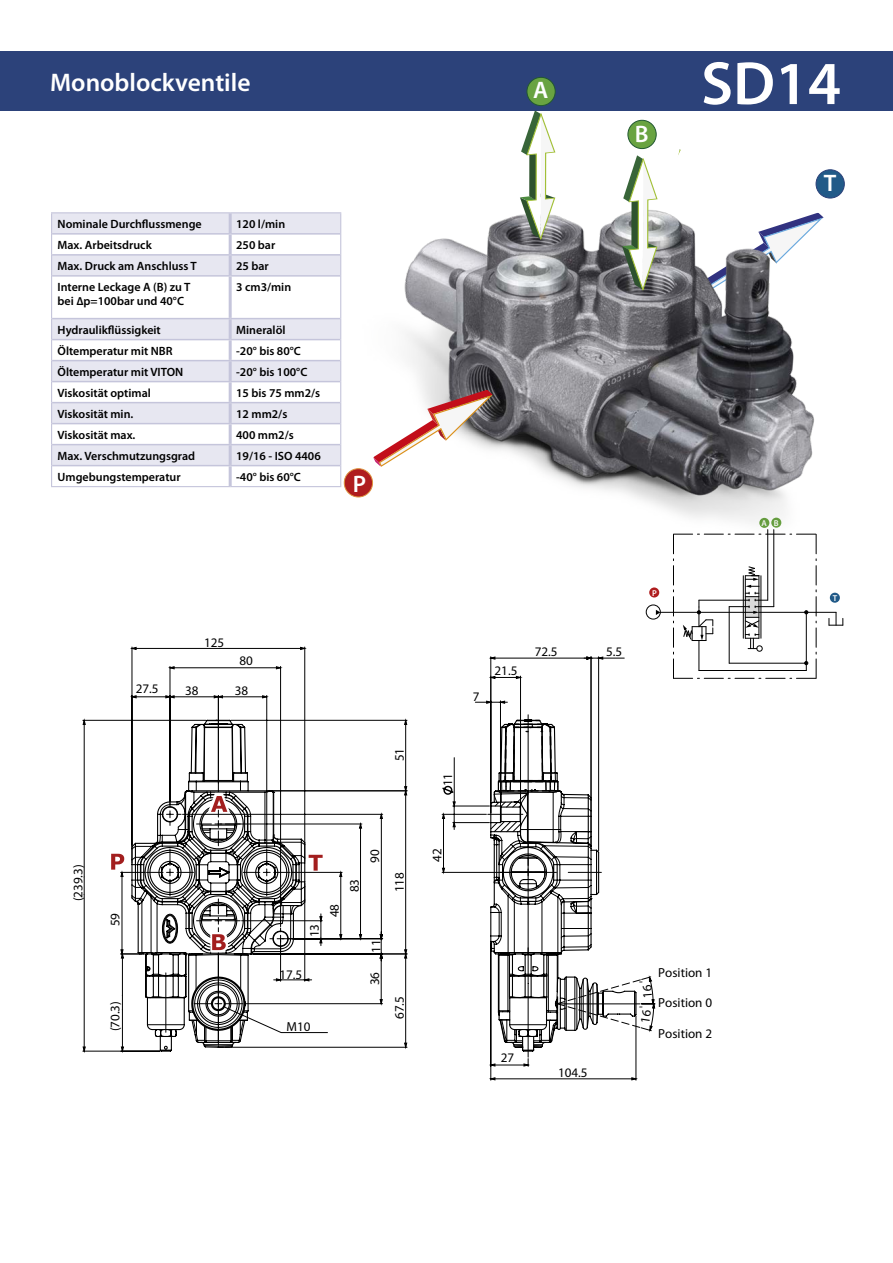
<style>
.page{position:relative;width:893px;height:1263px;background:#fff}
.page>*{position:absolute;margin:0;border:0;box-sizing:border-box;transform-origin:0 0}
.t1{font:600 61.5px "Myriad Pro";color:#fff}
.t2{font:600 25.5px "Myriad Pro";color:#fff}
.t3{font:600 24px "Myriad Pro";color:#fff}
.t4{font:13.05px "Myriad Pro";color:#000}
.t5{font:600 12px/14.4px "Myriad Pro";color:#000}
.t6{font:600 8.55px "Myriad Pro";color:#fff}
</style>
<div class="page">
<div style="left:0;top:51px;width:893px;height:60px;background:#2c427a"></div>
<svg style="left:52px;top:213px;width:288px;height:252px;fill:#e9e9f1"></svg>
<hr style="left:51px;top:212px;width:179px;height:1px;background:#c5c5db">
<hr style="left:230px;top:212px;width:111px;height:1px;background:#c5c5db">
<svg style="left:51px;top:213px;width:1px;height:63px"></svg>
<svg style="left:340px;top:213px;width:1px;height:63px"></svg>
<hr style="left:51px;top:276px;width:1px;height:43px;background:#c5c5db">
<hr style="left:340px;top:276px;width:1px;height:43px;background:#c5c5db">
<svg style="left:51px;top:319px;width:1px;height:167px"></svg>
<svg style="left:340px;top:319px;width:1px;height:167px"></svg>
<hr style="left:51px;top:486px;width:179px;height:1px;background:#c5c5db">
<hr style="left:230px;top:486px;width:111px;height:1px;background:#c5c5db">
<hr style="left:229px;top:213px;width:3px;height:20px;background:#c5c5db">
<hr style="left:229px;top:235px;width:3px;height:19px;background:#c5c5db">
<hr style="left:229px;top:256px;width:3px;height:19px;background:#c5c5db">
<hr style="left:229px;top:277px;width:3px;height:41px;background:#c5c5db">
<hr style="left:229px;top:319px;width:3px;height:20px;background:#c5c5db">
<hr style="left:229px;top:340px;width:3px;height:20px;background:#c5c5db">
<hr style="left:229px;top:361px;width:3px;height:20px;background:#c5c5db">
<hr style="left:229px;top:382px;width:3px;height:20px;background:#c5c5db">
<hr style="left:229px;top:403px;width:3px;height:20px;background:#c5c5db">
<hr style="left:229px;top:424px;width:3px;height:20px;background:#c5c5db">
<hr style="left:229px;top:445px;width:3px;height:20px;background:#c5c5db">
<hr style="left:229px;top:466px;width:3px;height:20px;background:#c5c5db">
<hr style="left:52px;top:233px;width:178px;height:2px;background:#c5c5db">
<hr style="left:230px;top:233px;width:110px;height:2px;background:#c5c5db">
<hr style="left:52px;top:254px;width:178px;height:2px;background:#c5c5db">
<hr style="left:230px;top:254px;width:110px;height:2px;background:#c5c5db">
<hr style="left:52px;top:275px;width:178px;height:2px;background:#c5c5db">
<hr style="left:230px;top:275px;width:110px;height:2px;background:#c5c5db">
<hr style="left:52px;top:318px;width:178px;height:1px;background:#c5c5db">
<hr style="left:230px;top:318px;width:110px;height:1px;background:#c5c5db">
<hr style="left:52px;top:339px;width:178px;height:1px;background:#c5c5db">
<hr style="left:230px;top:339px;width:110px;height:1px;background:#c5c5db">
<hr style="left:52px;top:360px;width:178px;height:1px;background:#c5c5db">
<hr style="left:230px;top:360px;width:110px;height:1px;background:#c5c5db">
<hr style="left:52px;top:381px;width:178px;height:1px;background:#c5c5db">
<hr style="left:230px;top:381px;width:110px;height:1px;background:#c5c5db">
<hr style="left:52px;top:402px;width:178px;height:1px;background:#c5c5db">
<hr style="left:230px;top:402px;width:110px;height:1px;background:#c5c5db">
<hr style="left:52px;top:423px;width:178px;height:1px;background:#c5c5db">
<hr style="left:230px;top:423px;width:110px;height:1px;background:#c5c5db">
<hr style="left:52px;top:444px;width:178px;height:1px;background:#c5c5db">
<hr style="left:230px;top:444px;width:110px;height:1px;background:#c5c5db">
<hr style="left:52px;top:465px;width:178px;height:1px;background:#c5c5db">
<hr style="left:230px;top:465px;width:110px;height:1px;background:#c5c5db">
<div style="left:649px;top:587px;width:10px;height:10px;background:#af1d1f;border-radius:50%"></div>
<div style="left:646px;top:605px;width:15px;height:14px;border:1px solid #000;border-radius:50%"></div>
<svg style="left:656px;top:540px;width:188px;height:139px"></svg>
<div style="left:816px;top:170px;width:28px;height:28px;background:#215a88;border-radius:50%"></div>
<div style="left:816px;top:169px;width:29px;height:29px;border:1px solid #2c427a;border-radius:50%"></div>
<hr style="left:304px;top:647px;width:1px;height:214px;background:#000">
<hr style="left:132px;top:647px;width:1px;height:216px;background:#000">
<hr style="left:83px;top:1051px;width:77px;height:1px;background:#000">
<hr style="left:83px;top:720px;width:123px;height:1px;background:#000">
<svg style="left:120px;top:656px;width:536px;height:425px"></svg>
<svg style="left:170px;top:667px;width:111px;height:2px"></svg>
<svg style="left:132px;top:647px;width:173px;height:2px"></svg>
<svg style="left:83px;top:721px;width:2px;height:330px"></svg>
<svg style="left:491px;top:1064px;width:145px;height:16px"></svg>
<svg style="left:132px;top:695px;width:90px;height:24px"></svg>
<svg style="left:487px;top:657px;width:116px;height:46px"></svg>
<svg style="left:131px;top:720px;width:359px;height:327px"></svg>
<svg style="left:441px;top:785px;width:14px;height:10px"></svg>
<svg style="left:111px;top:785px;width:251px;height:266px"></svg>
<img style="left:356px;top:173px;width:488px;height:367px">
<div style="left:344px;top:469px;width:29px;height:28px;background:#af1d1f;border-radius:50%"></div>
<div style="left:344px;top:468px;width:29px;height:29px;border:1px solid #dd933f;border-radius:50%"></div>
<svg style="left:373px;top:390px;width:120px;height:77px"></svg>
<div style="left:527px;top:77px;width:28px;height:29px;background:#69a341;border-radius:50%"></div>
<div style="left:526px;top:77px;width:30px;height:29px;border:1px solid #215831;border-radius:50%"></div>
<div style="left:628px;top:120px;width:28px;height:29px;background:#69a341;border-radius:50%"></div>
<div style="left:627px;top:120px;width:30px;height:29px;border:1px solid #215831;border-radius:50%"></div>
<svg style="left:520px;top:110px;width:36px;height:130px"></svg>
<svg style="left:622px;top:136px;width:75px;height:155px"></svg>
<svg style="left:490px;top:720px;width:165px;height:337px"></svg>
<h2 class="t2" style="left:50px;top:66px;width:202px">Monoblockventile</h2>
<h1 class="t1" style="left:701px;top:44px;width:141px">SD14</h1>
<h3 class="t3" style="left:533px;top:75px;width:17px">A</h3>
<p class="t5" style="left:58px;top:216px;width:146px">Nominale Durchflussmenge</p>
<p class="t5" style="left:236px;top:216px;width:51px">120 l/min</p>
<p class="t5" style="left:58px;top:237px;width:96px">Max. Arbeitsdruck</p>
<p class="t5" style="left:236px;top:237px;width:41px">250 bar</p>
<p class="t5" style="left:58px;top:258px;width:141px">Max. Druck am Anschluss T</p>
<p class="t5" style="left:236px;top:258px;width:34px">25 bar</p>
<p class="t5" style="left:58px;top:279px;width:134px">Interne Leckage A (B) zu T bei ∆p=100bar und 40°C</p>
<p class="t5" style="left:236px;top:279px;width:57px">3 cm3/min</p>
<p class="t5" style="left:58px;top:322px;width:105px">Hydraulikflüssigkeit</p>
<p class="t5" style="left:236px;top:322px;width:51px">Mineralöl</p>
<p class="t5" style="left:58px;top:343px;width:117px">Öltemperatur mit NBR</p>
<p class="t5" style="left:236px;top:343px;width:66px">-20° bis 80°C</p>
<p class="t5" style="left:58px;top:364px;width:127px">Öltemperatur mit VITON</p>
<p class="t5" style="left:236px;top:364px;width:73px">-20° bis 100°C</p>
<p class="t5" style="left:58px;top:385px;width:95px">Viskosität optimal</p>
<p class="t5" style="left:236px;top:385px;width:86px">15 bis 75 mm2/s</p>
<p class="t5" style="left:58px;top:406px;width:77px">Viskosität min.</p>
<p class="t5" style="left:236px;top:406px;width:53px">12 mm2/s</p>
<p class="t5" style="left:58px;top:427px;width:79px">Viskosität max.</p>
<p class="t5" style="left:236px;top:427px;width:59px">400 mm2/s</p>
<p class="t5" style="left:58px;top:448px;width:139px">Max. Verschmutzungsgrad</p>
<p class="t5" style="left:236px;top:448px;width:86px">19/16 - ISO 4406</p>
<p class="t5" style="left:58px;top:469px;width:125px">Umgebungstemperatur</p>
<p class="t5" style="left:236px;top:469px;width:66px">-40° bis 60°C</p>
<h3 class="t3" style="left:353px;top:468px;width:15px">P</h3>
<h3 class="t3" style="left:635px;top:119px;width:15px">B</h3>
<p class="t4" style="left:204px;top:634px;width:22px">125</p>
<p class="t4" style="left:239px;top:653px;width:15px">80</p>
<p class="t4" style="left:136px;top:681px;width:24px">27.5</p>
<p class="t4" style="left:185px;top:682px;width:15px">38</p>
<p class="t4" style="left:235px;top:682px;width:15px">38</p>
<p class="t4" style="left:391px;top:761px;width:15px;rotate:-90deg">51</p>
<p class="t4" style="left:70px;top:901px;width:39px;rotate:-90deg">(239.3)</p>
<p class="t4" style="left:107px;top:926px;width:15px;rotate:-90deg">59</p>
<p class="t4" style="left:107px;top:1031px;width:32px;rotate:-90deg">(70.3)</p>
<p class="t4" style="left:306px;top:937px;width:15px;rotate:-90deg">13</p>
<p class="t4" style="left:326px;top:917px;width:15px;rotate:-90deg">48</p>
<p class="t4" style="left:347px;top:892px;width:15px;rotate:-90deg">83</p>
<p class="t4" style="left:279px;top:966px;width:24px">17.5</p>
<p class="t4" style="left:367px;top:863px;width:15px;rotate:-90deg">90</p>
<p class="t4" style="left:368px;top:952px;width:15px;rotate:-90deg">11</p>
<p class="t4" style="left:367px;top:985px;width:15px;rotate:-90deg">36</p>
<p class="t4" style="left:287px;top:1018px;width:25px">M10</p>
<p class="t4" style="left:391px;top:892px;width:22px;rotate:-90deg">118</p>
<p class="t4" style="left:391px;top:1019px;width:24px;rotate:-90deg">67.5</p>
<p class="t4" style="left:473px;top:688px;width:8px">7</p>
<p class="t4" style="left:495px;top:663px;width:24px">21.5</p>
<p class="t4" style="left:535px;top:643px;width:24px">72.5</p>
<p class="t4" style="left:606px;top:643px;width:18px">5.5</p>
<p class="t4" style="left:440px;top:786px;width:15px;rotate:-90deg">11</p>
<p class="t4" style="left:429px;top:862px;width:15px;rotate:-90deg">42</p>
<p class="t4" style="left:501px;top:1050px;width:15px">27</p>
<p class="t4" style="left:558px;top:1065px;width:31px">104.5</p>
<p class="t6" style="left:652px;top:587px;width:6px">P</p>
<p class="t4" style="left:658px;top:965px;width:55px">Position 1</p>
<p class="t4" style="left:658px;top:994px;width:55px">Position 0</p>
<p class="t4" style="left:658px;top:1025px;width:55px">Position 2</p>
<h3 class="t3" style="left:824px;top:168px;width:14px">T</h3>
<p class="t6" style="left:762px;top:517px;width:19px">A B</p>
<p class="t6" style="left:833px;top:593px;width:6px">T</p>
</div>
